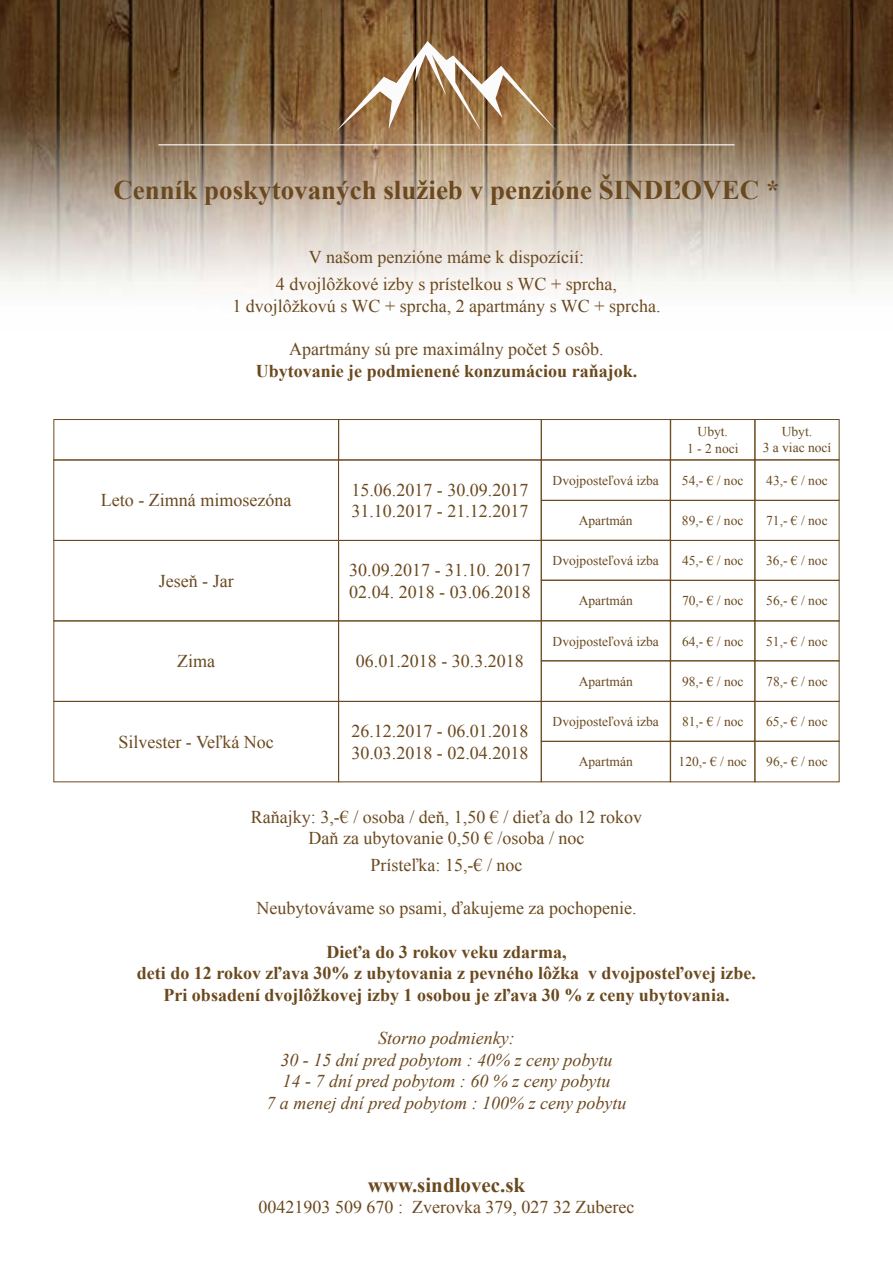
<style>
.page{position:relative;width:893px;height:1263px;background:#fff}
.page>*{position:absolute;margin:0;border:0;box-sizing:border-box;transform-origin:0 0}
.t1{font:700 27px "Times New Roman";color:#6b491e}
.t2{font:700 21px "Times New Roman";color:#6b491e}
.t3{font:18px/21.6px "Times New Roman";color:#6b491e}
.t4{font:700 18px "Times New Roman";color:#6b491e}
.t5{font:italic 18px "Times New Roman";color:#6b491e}
.t6{font:13.5px "Times New Roman";color:#6b491e}
</style>
<div class="page">
<img style="left:0;top:0;width:893px;height:294px">
<svg style="left:336px;top:41px;width:221px;height:92px;background:#9f7c56"></svg>
<hr style="left:158px;top:144px;width:577px;height:1px;background:#fff">
<div style="left:53px;top:419px;width:286px;height:41px;border:1px solid #6b491e"></div>
<div style="left:338px;top:419px;width:204px;height:41px;border:1px solid #6b491e"></div>
<div style="left:541px;top:419px;width:130px;height:41px;border:1px solid #6b491e"></div>
<div style="left:670px;top:419px;width:85px;height:41px;border:1px solid #6b491e"></div>
<div style="left:754px;top:419px;width:85px;height:41px;border:1px solid #6b491e"></div>
<div style="left:541px;top:500px;width:130px;height:41px;border:1px solid #6b491e"></div>
<div style="left:670px;top:460px;width:85px;height:41px;border:1px solid #6b491e"></div>
<div style="left:670px;top:500px;width:85px;height:41px;border:1px solid #6b491e"></div>
<div style="left:755px;top:459px;width:84px;height:42px;border:1px solid #6b491e"></div>
<div style="left:754px;top:500px;width:85px;height:41px;border:1px solid #6b491e"></div>
<div style="left:53px;top:540px;width:286px;height:81px;border:1px solid #6b491e"></div>
<div style="left:338px;top:540px;width:204px;height:81px;border:1px solid #6b491e"></div>
<div style="left:541px;top:540px;width:130px;height:41px;border:1px solid #6b491e"></div>
<div style="left:541px;top:580px;width:130px;height:41px;border:1px solid #6b491e"></div>
<div style="left:670px;top:540px;width:85px;height:41px;border:1px solid #6b491e"></div>
<div style="left:670px;top:580px;width:85px;height:41px;border:1px solid #6b491e"></div>
<div style="left:754px;top:540px;width:85px;height:41px;border:1px solid #6b491e"></div>
<div style="left:754px;top:580px;width:85px;height:41px;border:1px solid #6b491e"></div>
<div style="left:53px;top:620px;width:286px;height:82px;border:1px solid #6b491e"></div>
<div style="left:338px;top:620px;width:204px;height:82px;border:1px solid #6b491e"></div>
<div style="left:541px;top:620px;width:130px;height:41px;border:1px solid #6b491e"></div>
<div style="left:541px;top:660px;width:130px;height:42px;border:1px solid #6b491e"></div>
<div style="left:670px;top:620px;width:85px;height:41px;border:1px solid #6b491e"></div>
<div style="left:670px;top:660px;width:85px;height:42px;border:1px solid #6b491e"></div>
<div style="left:754px;top:620px;width:85px;height:41px;border:1px solid #6b491e"></div>
<div style="left:754px;top:660px;width:85px;height:42px;border:1px solid #6b491e"></div>
<div style="left:53px;top:701px;width:286px;height:81px;border:1px solid #6b491e"></div>
<div style="left:338px;top:701px;width:204px;height:81px;border:1px solid #6b491e"></div>
<div style="left:541px;top:701px;width:130px;height:41px;border:1px solid #6b491e"></div>
<div style="left:541px;top:741px;width:130px;height:41px;border:1px solid #6b491e"></div>
<div style="left:670px;top:701px;width:85px;height:41px;border:1px solid #6b491e"></div>
<div style="left:670px;top:741px;width:85px;height:41px;border:1px solid #6b491e"></div>
<div style="left:754px;top:701px;width:85px;height:41px;border:1px solid #6b491e"></div>
<div style="left:754px;top:741px;width:85px;height:41px;border:1px solid #6b491e"></div>
<p class="t1" style="left:113px;top:171px;width:668px">Cenník poskytovaných služieb v penzióne ŠINDĽOVEC *</p>
<p class="t3" style="left:309px;top:246px;width:277px">V našom penzióne máme k dispozícií:</p>
<p class="t3" style="left:276px;top:273px;width:343px">4 dvojlôžkové izby s prístelkou s WC + sprcha,</p>
<p class="t3" style="left:232px;top:295px;width:430px">1 dvojlôžkovú s WC + sprcha, 2 apartmány s WC + sprcha.</p>
<p class="t3" style="left:289px;top:338px;width:316px">Apartmány sú pre maximálny počet 5 osôb.</p>
<p class="t4" style="left:256px;top:358px;width:383px">Ubytovanie je podmienené konzumáciou raňajok.</p>
<p class="t3" style="left:101px;top:489px;width:192px">Leto - Zimná mimosezóna</p>
<p class="t3" style="left:351px;top:478px;width:178px">15.06.2017 - 30.09.2017<br>31.10.2017 - 21.12.2017</p>
<p class="t3" style="left:159px;top:570px;width:76px">Jeseň - Jar</p>
<p class="t3" style="left:349px;top:559px;width:183px">30.09.2017 - 31.10. 2017<br>02.04. 2018 - 03.06.2018</p>
<p class="t3" style="left:177px;top:650px;width:39px">Zima</p>
<p class="t3" style="left:356px;top:650px;width:169px">06.01.2018 - 30.3.2018</p>
<p class="t3" style="left:118px;top:731px;width:157px">Silvester - Veľká Noc</p>
<p class="t3" style="left:351px;top:720px;width:178px">26.12.2017 - 06.01.2018</p>
<p class="t3" style="left:351px;top:742px;width:178px">30.03.2018 - 02.04.2018</p>
<p class="t6" style="left:553px;top:471px;width:108px">Dvojposteľová izba</p>
<p class="t6" style="left:579px;top:511px;width:55px">Apartmán</p>
<p class="t6" style="left:553px;top:551px;width:108px">Dvojposteľová izba</p>
<p class="t6" style="left:579px;top:591px;width:55px">Apartmán</p>
<p class="t6" style="left:553px;top:632px;width:108px">Dvojposteľová izba</p>
<p class="t6" style="left:579px;top:672px;width:55px">Apartmán</p>
<p class="t6" style="left:553px;top:712px;width:108px">Dvojposteľová izba</p>
<p class="t6" style="left:579px;top:753px;width:55px">Apartmán</p>
<p class="t6" style="left:698px;top:423px;width:32px">Ubyt.</p>
<p class="t6" style="left:687px;top:439px;width:53px">1 - 2 noci</p>
<p class="t6" style="left:682px;top:471px;width:63px">54,- € / noc</p>
<p class="t6" style="left:682px;top:511px;width:63px">89,- € / noc</p>
<p class="t6" style="left:682px;top:551px;width:63px">45,- € / noc</p>
<p class="t6" style="left:682px;top:592px;width:63px">70,- € / noc</p>
<p class="t6" style="left:682px;top:632px;width:63px">64,- € / noc</p>
<p class="t6" style="left:682px;top:672px;width:63px">98,- € / noc</p>
<p class="t6" style="left:682px;top:712px;width:63px">81,- € / noc</p>
<p class="t6" style="left:679px;top:753px;width:70px">120,- € / noc</p>
<p class="t6" style="left:782px;top:423px;width:32px">Ubyt.</p>
<p class="t6" style="left:763px;top:439px;width:70px">3 a viac nocí</p>
<p class="t6" style="left:766px;top:471px;width:63px">43,- € / noc</p>
<p class="t6" style="left:766px;top:511px;width:63px">71,- € / noc</p>
<p class="t6" style="left:766px;top:551px;width:63px">36,- € / noc</p>
<p class="t6" style="left:766px;top:592px;width:63px">56,- € / noc</p>
<p class="t6" style="left:766px;top:632px;width:63px">51,- € / noc</p>
<p class="t6" style="left:766px;top:672px;width:63px">78,- € / noc</p>
<p class="t6" style="left:766px;top:712px;width:63px">65,- € / noc</p>
<p class="t6" style="left:766px;top:753px;width:63px">96,- € / noc</p>
<p class="t3" style="left:251px;top:805px;width:393px">Raňajky: 3,-€ / osoba / deň, 1,50 € / dieťa do 12 rokov</p>
<p class="t3" style="left:308px;top:827px;width:277px">Daň za ubytovanie 0,50 € /osoba / noc</p>
<p class="t3" style="left:370px;top:854px;width:154px">Prísteľka: 15,-€ / noc</p>
<p class="t3" style="left:256px;top:897px;width:382px">Neubytovávame so psami, ďakujeme za pochopenie.</p>
<p class="t4" style="left:326px;top:939px;width:242px">Dieťa do 3 rokov veku zdarma,</p>
<p class="t4" style="left:137px;top:961px;width:621px">deti do 12 rokov zľava 30% z ubytovania z pevného lôžka v dvojposteľovej izbe.</p>
<p class="t4" style="left:163px;top:982px;width:567px">Pri obsadení dvojlôžkovej izby 1 osobou je zľava 30 % z ceny ubytovania.</p>
<p class="t5" style="left:378px;top:1025px;width:138px">Storno podmienky:</p>
<p class="t5" style="left:280px;top:1047px;width:334px">30 - 15 dní pred pobytom : 40% z ceny pobytu</p>
<p class="t5" style="left:283px;top:1069px;width:329px">14 - 7 dní pred pobytom : 60 % z ceny pobytu</p>
<p class="t5" style="left:266px;top:1090px;width:362px">7 a menej dní pred pobytom : 100% z ceny pobytu</p>
<p class="t2" style="left:368px;top:1170px;width:159px">www.sindlovec.sk</p>
<p class="t3" style="left:258px;top:1196px;width:377px">00421903 509 670 : Zverovka 379, 027 32 Zuberec</p>
</div>
